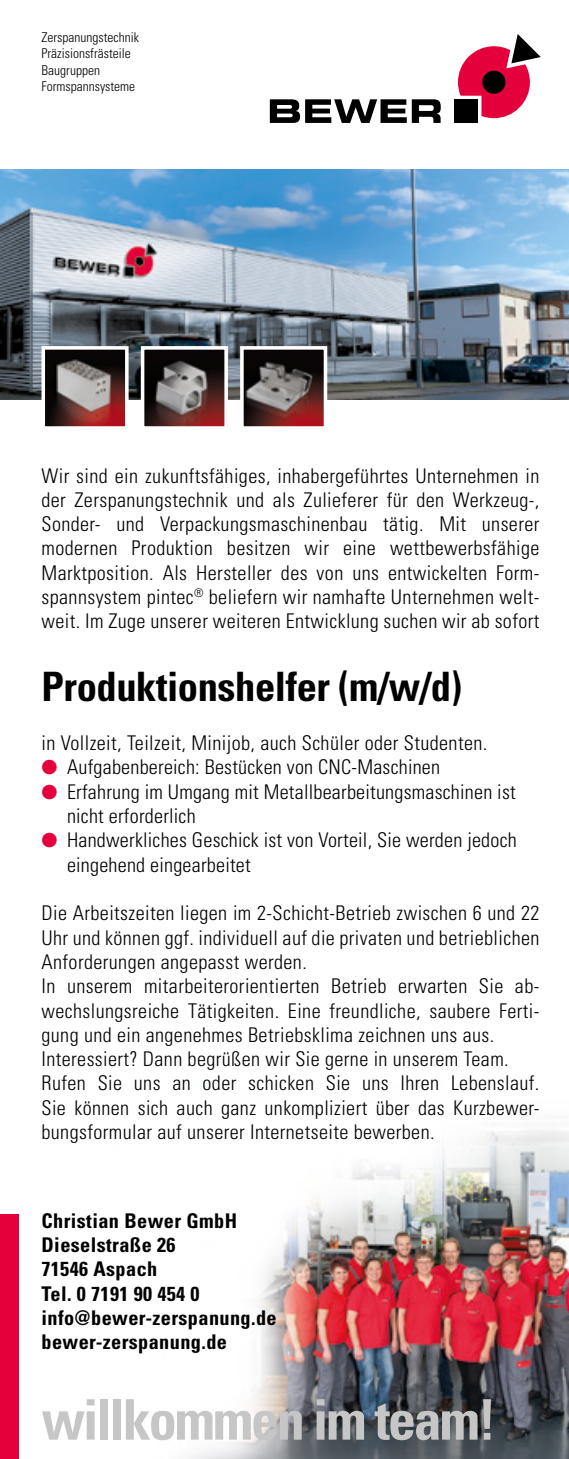
<style>
.page{position:relative;width:569px;height:1459px;background:#fff}
.page>*{position:absolute;margin:0;border:0;box-sizing:border-box;transform-origin:0 0}
.t1{font:700 condensed 56.02px "Univers";letter-spacing:-.04em;color:#c6c6c6}
.t2{font:700 condensed 40.5px "Univers";letter-spacing:-.01em;color:#000}
.t3{font:300 condensed 20.25px/24.3px "Univers";letter-spacing:.02em;color:#000}
.t4{font:700 condensed 20.25px/24.3px "Univers";letter-spacing:.02em;color:#000}
.t5{font:300 condensed 13.5px/16.2px "Univers";color:#000}
.s1{color:#e4003a}
</style>
<div class="page">
<img style="left:0;top:56px;width:568px;height:1402px">
<svg style="left:458px;top:34px;width:82px;height:84px"></svg>
<div style="left:454px;top:99px;width:23px;height:24px;background:#000"></div>
<div style="left:482px;top:71px;width:23px;height:23px;background:#000;border-radius:50%"></div>
<svg style="left:270px;top:99px;width:170px;height:24px"></svg>
<div style="left:0;top:1213px;width:19px;height:245px;background:#e4003a"></div>
<p class="t5" style="left:41px;top:29px;width:99px">Zerspanungstechnik<br>Präzisionsfrästeile<br>Baugruppen<br>Formspannsysteme</p>
<p class="t3" style="left:41px;top:463px;width:499px;text-align:justify">Wir sind ein zukunftsfähiges, inhabergeführtes Unternehmen in der Zerspanungstechnik und als Zulieferer für den Werkzeug-, Sonder- und Verpackungsmaschinenbau tätig. Mit unserer modernen Produktion besitzen wir eine wettbewerbsfähige Marktposition. Als Hersteller des von uns entwickelten Form&shy;spannsystem pintec<sup>®</sup> beliefern wir namhafte Unternehmen welt&shy;weit. Im Zuge unserer weiteren Entwicklung suchen wir ab sofort</p>
<h2 class="t2" style="left:41px;top:662px;width:422px">Produktionshelfer (m/w/d)</h2>
<p class="t3" style="left:41px;top:730px;width:447px">in Vollzeit, Teilzeit, Minijob, auch Schüler oder Studenten.</p>
<p class="t3" style="left:41px;top:755px;width:400px"><span class="s1">●</span> Aufgabenbereich: Bestücken von CNC-Maschinen</p>
<p class="t3" style="left:67px;top:779px;width:450px;text-indent:-26px"><span class="s1">●</span> Erfahrung im Umgang mit Metallbearbeitungsmaschinen ist nicht erforderlich</p>
<p class="t3" style="left:67px;top:827px;width:451px;text-indent:-26px"><span class="s1">●</span> Handwerkliches Geschick ist von Vorteil, Sie werden jedoch eingehend eingearbeitet</p>
<p class="t3" style="left:41px;top:900px;width:499px">Die Arbeitszeiten liegen im 2-Schicht-Betrieb zwischen 6 und 22<br>Uhr und können ggf. individuell auf die privaten und betrieblichen Anforderungen angepasst werden.<br>In unserem mitarbeiterorientierten Betrieb erwarten Sie ab&shy;wechslungsreiche Tätigkeiten. Eine freundliche, saubere Ferti&shy;gung und ein angenehmes Betriebsklima zeichnen uns aus.<br>Interessiert? Dann begrüßen wir Sie gerne in unserem Team.<br>Rufen Sie uns an oder schicken Sie uns Ihren Lebenslauf.<br>Sie können sich auch ganz unkompliziert über das Kurzbewer&shy;bungsformular auf unserer Internetseite bewerben.</p>
<p class="t4" style="left:41px;top:1207px;width:237px">Christian Bewer GmbH<br>Dieselstraße 26<br>71546 Aspach<br>Tel. 0 7191 90 454 0 info@bewer-zerspanung.de bewer-zerspanung.de</p>
<h1 class="t1" style="left:41px;top:1384px;width:456px">willkommen im team!</h1>
</div>
